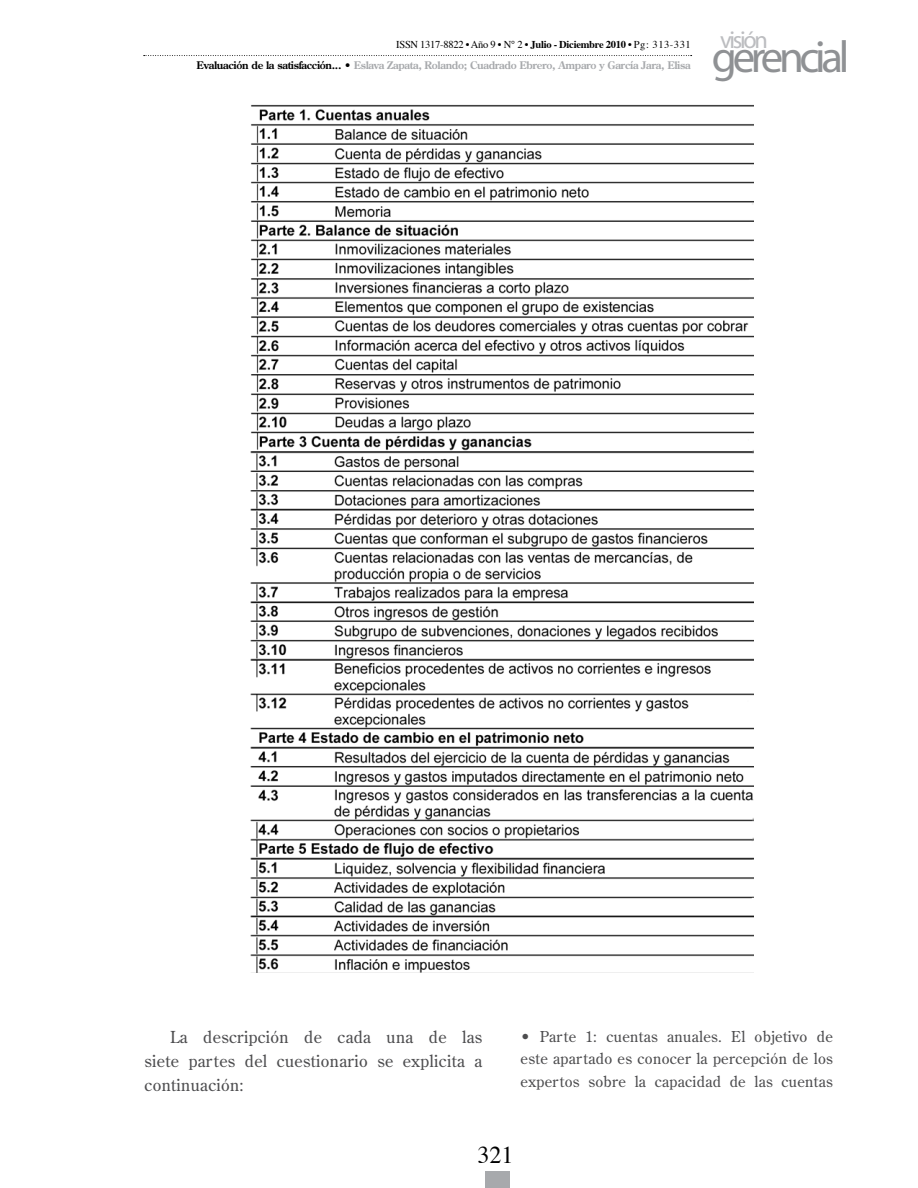
<style>
.page{position:relative;width:918px;height:1188px;background:#fff}
.page>*{position:absolute;margin:0;border:0;box-sizing:border-box;transform-origin:0 0}
.t1{font:44.85px "Myriad";letter-spacing:-.095em;color:#8f9194}
.t2{font:24.3px "Myriad";letter-spacing:-.095em;color:#bcbdc0}
.t3{font:24px "Times";color:#000}
.t4{font:16.5px/24px "Century Old Style Std";letter-spacing:.02em;color:#4d4d4f;text-align:justify}
.t5{font:15px/22.5px "Century Old Style Std";letter-spacing:.02em;color:#4d4d4f;text-align:justify}
.t6{font:700 10.5px "Century Old Style Std";letter-spacing:-.03em;color:#a7a9ac}
.t7{font:10.5px "Times";letter-spacing:-.025em;color:#000}
.s1{font-weight:700}
.s2{color:#000}
</style>
<div class="page">
<svg style="left:144px;top:55px;width:548px;height:1px"></svg>
<div style="left:485px;top:1171px;width:25px;height:17px;background:#a7a9ac"></div>
<img style="left:250px;top:104px;width:504px;height:869px">
<p class="t7" style="left:396px;top:35px;width:296px">ISSN 1317-8822 • Año 9 • N° 2 • <span class="s1">Julio - Diciembre 2010</span> • Pg: 313-331</p>
<p class="t6" style="left:197px;top:59px;width:496px"><span class="s2">Evaluación de la satisfacción... •</span> Eslava Zapata, Rolando; Cuadrado Ebrero, Amparo y García Jara, Elisa</p>
<h2 class="t2" style="left:720px;top:28px;width:49px">visión</h2>
<h1 class="t1" style="left:712px;top:35px;width:139px">gerencial</h1>
<p class="t4" style="left:145px;top:1025px;width:339px;text-indent:26px">La descripción de cada una de las siete partes del cuestionario se explicita a continuación:</p>
<p class="t5" style="left:521px;top:1025px;width:314px">• Parte 1: cuentas anuales. El objetivo de este apartado es conocer la percepción de los expertos sobre la capacidad de las cuentas</p>
<h3 class="t3" style="left:477px;top:1132px;width:37px">321</h3>
</div>
